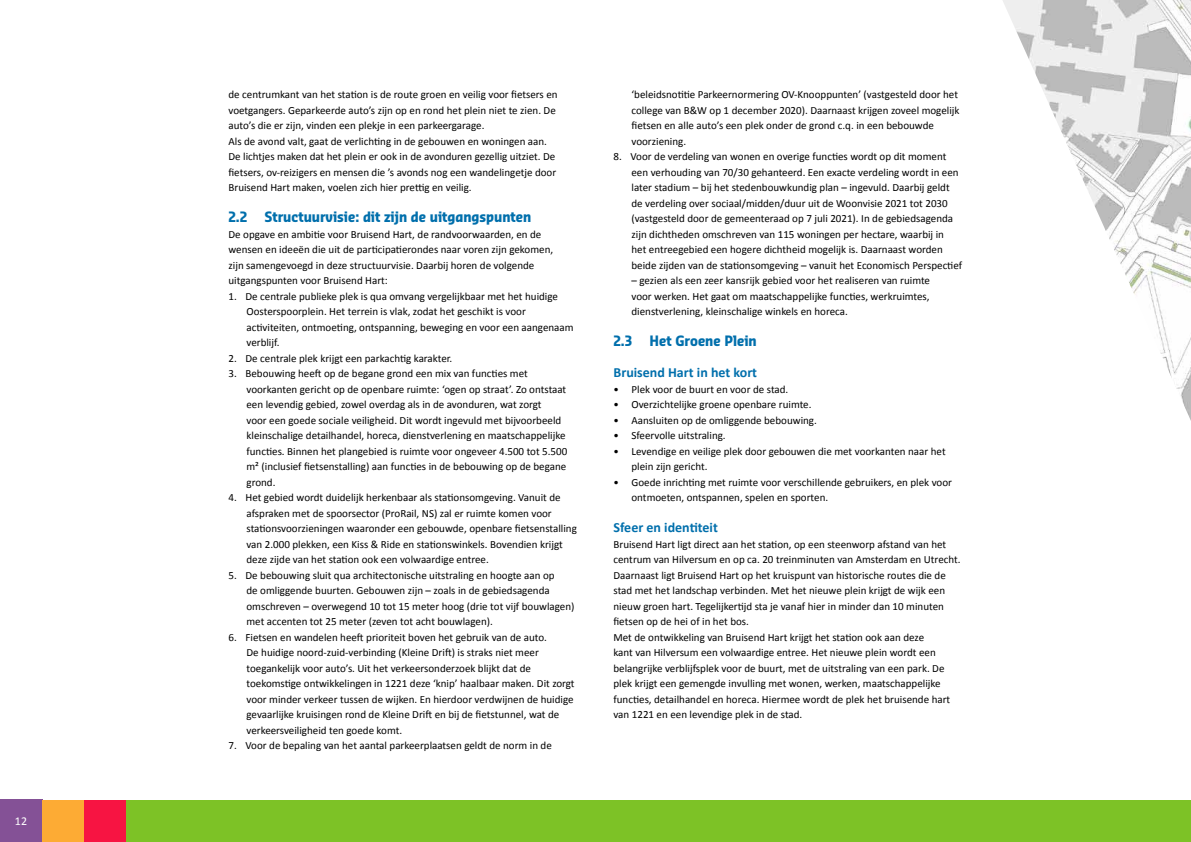
<style>
.page{position:relative;width:1191px;height:842px;background:#fff}
.page>*{position:absolute;margin:0;border:0;box-sizing:border-box;transform-origin:0 0}
.Kop_2{font:700 14px "Sansa Con Pro";color:#006fac}
.Kop_3{font:700 14px "Calibri";color:#006fac}
.t1{font:12px "Calibri";color:#fff}
.Broodtekst{font:11px/15.5px "Calibri";color:#000}
</style>
<div class="page">
<div style="left:0;top:800px;width:42px;height:42px;background:#845196"></div>
<div style="left:42px;top:800px;width:42px;height:42px;background:#fdab34"></div>
<div style="left:84px;top:800px;width:42px;height:42px;background:#f71442"></div>
<div style="left:126px;top:800px;width:1065px;height:42px;background:#7dc226"></div>
<img style="left:1003px;top:0;width:188px;height:421px">
<p class="t1" style="left:15px;top:814px;width:14px">12</p>
<p class="Broodtekst" style="left:228px;top:86px;width:331px">de centrumkant van het station is de route groen en veilig voor fietsers en voetgangers. Geparkeerde auto’s zijn op en rond het plein niet te zien. De auto’s die er zijn, vinden een plekje in een parkeergarage.</p>
<p class="Broodtekst" style="left:228px;top:133px;width:329px">Als de avond valt, gaat de verlichting in de gebouwen en woningen aan.<br>De lichtjes maken dat het plein er ook in de avonduren gezellig uitziet. De fietsers, ov-reizigers en mensen die ’s avonds nog een wandelingetje door Bruisend Hart maken, voelen zich hier prettig en veilig.</p>
<h2 class="Kop_2" style="left:228px;top:208px;width:304px">2.2 Structuurvisie: dit zijn de uitgangspunten</h2>
<p class="Broodtekst" style="left:228px;top:226px;width:326px">De opgave en ambitie voor Bruisend Hart, de randvoorwaarden, en de wensen en ideeën die uit de participatierondes naar voren zijn gekomen, zijn samengevoegd in deze structuurvisie. Daarbij horen de volgende uitgangspunten voor Bruisend Hart:</p>
<p class="Broodtekst" style="left:246px;top:288px;width:328px;text-indent:-18px">1. De centrale publieke plek is qua omvang vergelijkbaar met het huidige Oosterspoorplein. Het terrein is vlak, zodat het geschikt is voor activiteiten, ontmoeting, ontspanning, beweging en voor een aangenaam verblijf.</p>
<p class="Broodtekst" style="left:228px;top:350px;width:225px">2. De centrale plek krijgt een parkachtig karakter.</p>
<p class="Broodtekst" style="left:246px;top:365px;width:322px;text-indent:-18px">3. Bebouwing heeft op de begane grond een mix van functies met voorkanten gericht op de openbare ruimte: ‘ogen op straat’. Zo ontstaat een levendig gebied, zowel overdag als in de avonduren, wat zorgt<br>voor een goede sociale veiligheid. Dit wordt ingevuld met bijvoorbeeld kleinschalige detailhandel, horeca, dienstverlening en maatschappelijke functies. Binnen het plangebied is ruimte voor ongeveer 4.500 tot 5.500 m² (inclusief fietsenstalling) aan functies in de bebouwing op de begane grond.</p>
<p class="Broodtekst" style="left:246px;top:489px;width:332px;text-indent:-18px">4. Het gebied wordt duidelijk herkenbaar als stationsomgeving. Vanuit de afspraken met de spoorsector (ProRail, NS) zal er ruimte komen voor stationsvoorzieningen waaronder een gebouwde, openbare fietsenstalling van 2.000 plekken, een Kiss &amp; Ride en stationswinkels. Bovendien krijgt deze zijde van het station ook een volwaardige entree.</p>
<p class="Broodtekst" style="left:246px;top:567px;width:329px;text-indent:-18px">5. De bebouwing sluit qua architectonische uitstraling en hoogte aan op<br>de omliggende buurten. Gebouwen zijn – zoals in de gebiedsagenda omschreven – overwegend 10 tot 15 meter hoog (drie tot vijf bouwlagen) met accenten tot 25 meter (zeven tot acht bouwlagen).</p>
<p class="Broodtekst" style="left:246px;top:629px;width:330px;text-indent:-18px">6. Fietsen en wandelen heeft prioriteit boven het gebruik van de auto.<br>De huidige noord-zuid-verbinding (Kleine Drift) is straks niet meer toegankelijk voor auto’s. Uit het verkeersonderzoek blijkt dat de toekomstige ontwikkelingen in 1221 deze ‘knip’ haalbaar maken. Dit zorgt voor minder verkeer tussen de wijken. En hierdoor verdwijnen de huidige gevaarlijke kruisingen rond de Kleine Drift en bij de fietstunnel, wat de verkeersveiligheid ten goede komt.</p>
<p class="Broodtekst" style="left:228px;top:737px;width:325px">7. Voor de bepaling van het aantal parkeerplaatsen geldt de norm in de</p>
<p class="Broodtekst" style="left:631px;top:86px;width:329px">‘beleidsnotitie Parkeernormering OV-Knooppunten’ (vastgesteld door het college van B&amp;W op 1 december 2020). Daarnaast krijgen zoveel mogelijk fietsen en alle auto’s een plek onder de grond c.q. in een bebouwde voorziening.</p>
<p class="Broodtekst" style="left:631px;top:148px;width:332px;text-indent:-18px">8. Voor de verdeling van wonen en overige functies wordt op dit moment een verhouding van 70/30 gehanteerd. Een exacte verdeling wordt in een later stadium – bij het stedenbouwkundig plan – ingevuld. Daarbij geldt de verdeling over sociaal/midden/duur uit de Woonvisie 2021 tot 2030 (vastgesteld door de gemeenteraad op 7 juli 2021). In de gebiedsagenda zijn dichtheden omschreven van 115 woningen per hectare, waarbij in<br>het entreegebied een hogere dichtheid mogelijk is. Daarnaast worden beide zijden van de stationsomgeving – vanuit het Economisch Perspectief</p>
<p class="Broodtekst" style="left:631px;top:272px;width:300px;text-align:justify">– gezien als een zeer kansrijk gebied voor het realiseren van ruimte voor werken. Het gaat om maatschappelijke functies, werkruimtes, dienstverlening, kleinschalige winkels en horeca.</p>
<h2 class="Kop_2" style="left:613px;top:332px;width:145px">2.3 Het Groene Plein</h2>
<h3 class="Kop_3" style="left:613px;top:362px;width:145px">Bruisend Hart in het kort</h3>
<p class="Broodtekst" style="left:613px;top:381px;width:176px">• Plek voor de buurt en voor de stad.</p>
<p class="Broodtekst" style="left:613px;top:396px;width:199px">• Overzichtelijke groene openbare ruimte.</p>
<p class="Broodtekst" style="left:613px;top:412px;width:205px">• Aansluiten op de omliggende bebouwing.</p>
<p class="Broodtekst" style="left:613px;top:427px;width:114px">• Sfeervolle uitstraling.</p>
<p class="Broodtekst" style="left:631px;top:443px;width:316px;text-indent:-18px">• Levendige en veilige plek door gebouwen die met voorkanten naar het plein zijn gericht.</p>
<p class="Broodtekst" style="left:631px;top:474px;width:322px;text-indent:-18px">• Goede inrichting met ruimte voor verschillende gebruikers, en plek voor ontmoeten, ontspannen, spelen en sporten.</p>
<h3 class="Kop_3" style="left:613px;top:517px;width:106px">Sfeer en identiteit</h3>
<p class="Broodtekst" style="left:613px;top:536px;width:348px">Bruisend Hart ligt direct aan het station, op een steenworp afstand van het centrum van Hilversum en op ca. 20 treinminuten van Amsterdam en Utrecht.<br>Daarnaast ligt Bruisend Hart op het kruispunt van historische routes die de stad met het landschap verbinden. Met het nieuwe plein krijgt de wijk een nieuw groen hart. Tegelijkertijd sta je vanaf hier in minder dan 10 minuten fietsen op de hei of in het bos.</p>
<p class="Broodtekst" style="left:613px;top:629px;width:338px">Met de ontwikkeling van Bruisend Hart krijgt het station ook aan deze<br>kant van Hilversum een volwaardige entree. Het nieuwe plein wordt een belangrijke verblijfsplek voor de buurt, met de uitstraling van een park. De plek krijgt een gemengde invulling met wonen, werken, maatschappelijke functies, detailhandel en horeca. Hiermee wordt de plek het bruisende hart van 1221 en een levendige plek in de stad.</p>
</div>
